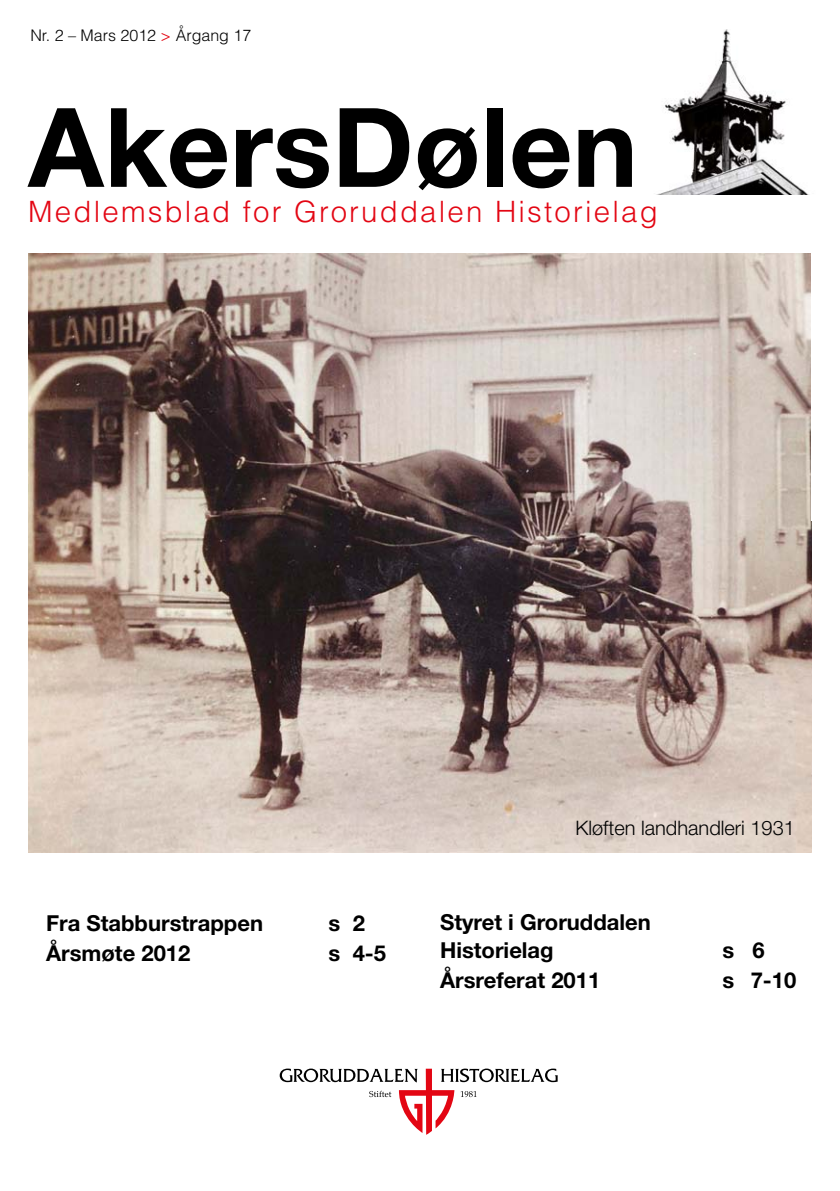
<style>
.page{position:relative;width:840px;height:1191px;background:#fff}
.page>*{position:absolute;margin:0;border:0;box-sizing:border-box;transform-origin:0 0}
.t1{font:700 110px "Helvetica Neue LT Std";color:#000}
.t2{font:300 29.4px "Helvetica";letter-spacing:.075em;color:#e30613}
.t3{font:700 22px/28px "Helvetica Neue LT Std";color:#000}
.t4{font:300 20px "Helvetica Neue";color:#000}
.t5{font:300 16px "Helvetica";color:#000}
.s1{color:#e30613}
</style>
<div class="page">
<img style="left:28px;top:254px;width:783px;height:598px">
<svg style="left:279px;top:1068px;width:278px;height:66px"></svg>
<img style="left:656px;top:29px;width:154px;height:166px">
<p class="t5" style="left:30px;top:25px;width:222px">Nr. 2 – Mars 2012 <span class="s1">&gt;</span> Årgang 17</p>
<h1 class="t1" style="left:28px;top:80px;width:610px">AkersDølen</h1>
<h2 class="t2" style="left:28px;top:193px;width:630px">Medlemsblad for Groruddalen Historielag</h2>
<p class="t3" style="left:46px;top:908px;width:218px">Fra Stabburstrappen</p>
<p class="t3" style="left:328px;top:908px;width:38px">s 2</p>
<p class="t3" style="left:46px;top:938px;width:146px">Årsmøte 2012</p>
<p class="t3" style="left:328px;top:938px;width:59px">s 4-5</p>
<p class="t4" style="left:575px;top:815px;width:221px">Kløften landhandleri 1931</p>
<p class="t3" style="left:440px;top:908px;width:212px">Styret i Groruddalen<br>Historielag</p>
<p class="t3" style="left:722px;top:936px;width:44px">s 6</p>
<p class="t3" style="left:440px;top:966px;width:162px">Årsreferat 2011</p>
<p class="t3" style="left:722px;top:966px;width:76px">s 7-10</p>
</div>
